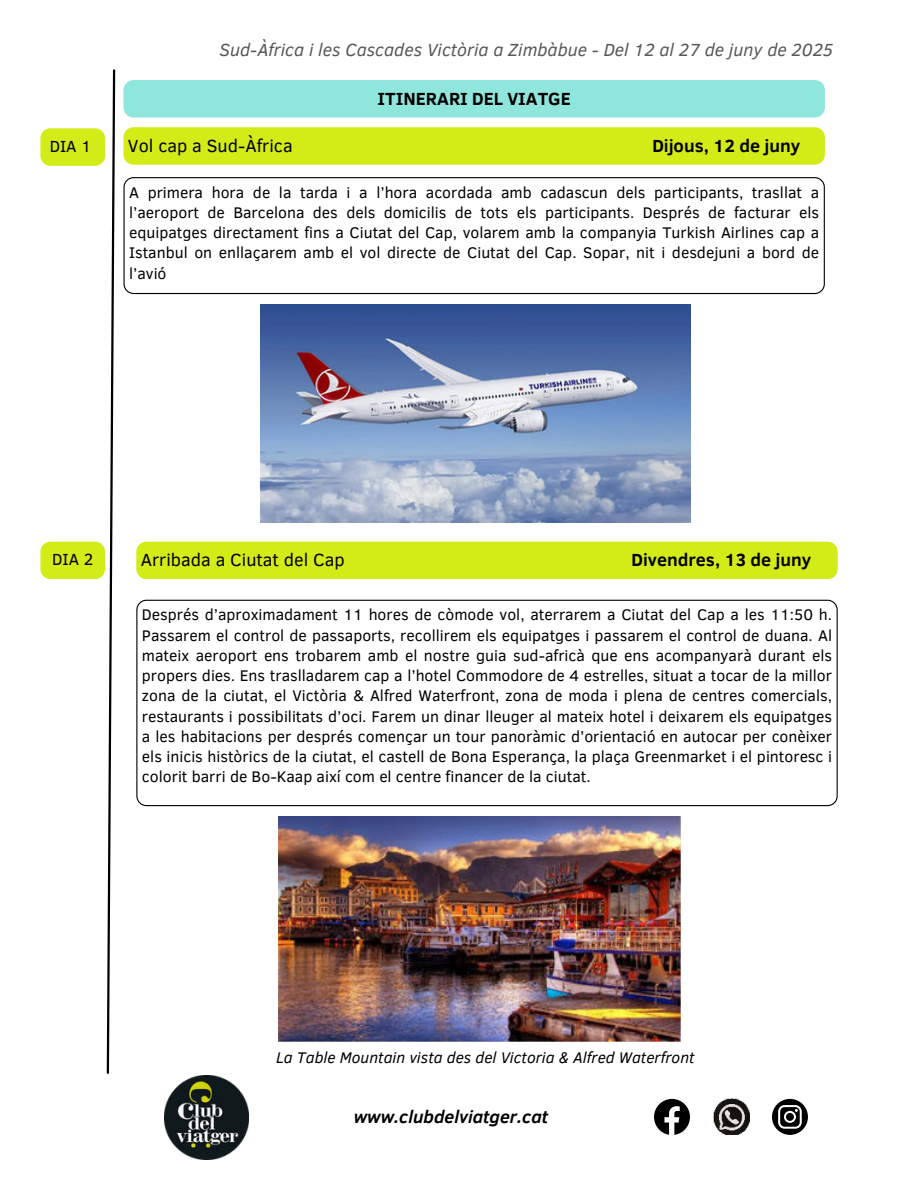
<style>
.page{position:relative;width:918px;height:1188px;background:#fff}
.page>*{position:absolute;margin:0;border:0;box-sizing:border-box;transform-origin:0 0}
.t1{font:italic 18px "Clear Sans";color:#575757}
.t2{font:700 18px "Clear Sans";color:#000}
.t3{font:18px "Clear Sans";color:#000}
.t4{font:italic 700 18px "Clear Sans";color:#000}
.t5{font:16.5px "Clear Sans";color:#000}
.t6{font:15.75px/20.2px "Clear Sans";color:#000;text-align:justify}
.t7{font:italic 15.75px "Clear Sans";color:#000}
</style>
<div class="page">
<svg style="left:123px;top:177px;width:701px;height:117px"></svg>
<div style="left:123px;top:127px;width:702px;height:38px;background:#d3eb17;border-radius:10px"></div>
<div style="left:40px;top:128px;width:65px;height:38px;background:#d3eb17;border-radius:10px"></div>
<div style="left:123px;top:80px;width:702px;height:38px;background:#8fe6dc;border-radius:10px"></div>
<svg style="left:654px;top:1099px;width:36px;height:36px"></svg>
<svg style="left:772px;top:1099px;width:36px;height:36px"></svg>
<img style="left:713px;top:1099px;width:36px;height:36px">
<svg style="left:106px;top:69px;width:10px;height:1005px"></svg>
<img style="left:164px;top:1075px;width:84px;height:84px">
<div style="left:136px;top:542px;width:702px;height:37px;background:#d3eb17;border-radius:10px"></div>
<div style="left:40px;top:542px;width:65px;height:37px;background:#d3eb17;border-radius:10px"></div>
<svg style="left:136px;top:600px;width:701px;height:206px"></svg>
<img style="left:261px;top:304px;width:429px;height:218px">
<img style="left:279px;top:816px;width:402px;height:226px">
<p class="t1" style="left:220px;top:38px;width:615px">Sud-Àfrica i les Cascades Victòria a Zimbàbue - Del 12 al 27 de juny de 2025</p>
<p class="t2" style="left:378px;top:85px;width:195px">ITINERARI DEL VIATGE</p>
<p class="t5" style="left:50px;top:135px;width:43px">DIA 1</p>
<p class="t3" style="left:128px;top:134px;width:166px">Vol cap a Sud-Àfrica</p>
<p class="t2" style="left:652px;top:133px;width:150px">Dijous, 12 de juny</p>
<p class="t6" style="left:129px;top:182px;width:692px">A primera hora de la tarda i a l’hora acordada amb cadascun dels participants, trasllat a l’aeroport de Barcelona des dels domicilis de tots els participants. Després de facturar els equipatges directament fins a Ciutat del Cap, volarem amb la companyia Turkish Airlines cap a Istanbul on enllaçarem amb el vol directe de Ciutat del Cap. Sopar, nit i desdejuni a bord de l’avió</p>
<p class="t5" style="left:52px;top:549px;width:42px">DIA 2</p>
<p class="t3" style="left:141px;top:548px;width:206px">Arribada a Ciutat del Cap</p>
<p class="t2" style="left:632px;top:547px;width:181px">Divendres, 13 de juny</p>
<p class="t6" style="left:142px;top:605px;width:692px">Després d’aproximadament 11 hores de còmode vol, aterrarem a Ciutat del Cap a les 11:50 h.<br>Passarem el control de passaports, recollirem els equipatges i passarem el control de duana. Al mateix aeroport ens trobarem amb el nostre guia sud-africà que ens acompanyarà durant els propers dies. Ens traslladarem cap a l’hotel Commodore de 4 estrelles, situat a tocar de la millor zona de la ciutat, el Victòria &amp; Alfred Waterfront, zona de moda i plena de centres comercials, restaurants i possibilitats d’oci. Farem un dinar lleuger al mateix hotel i deixarem els equipatges a les habitacions per després començar un tour panoràmic d’orientació en autocar per conèixer els inicis històrics de la ciutat, el castell de Bona Esperança, la plaça Greenmarket i el pintoresc i colorit barri de Bo-Kaap així com el centre financer de la ciutat.</p>
<p class="t7" style="left:276px;top:1047px;width:420px">La Table Mountain vista des del Victoria &amp; Alfred Waterfront</p>
<p class="t4" style="left:354px;top:1103px;width:196px">www.clubdelviatger.cat</p>
</div>
